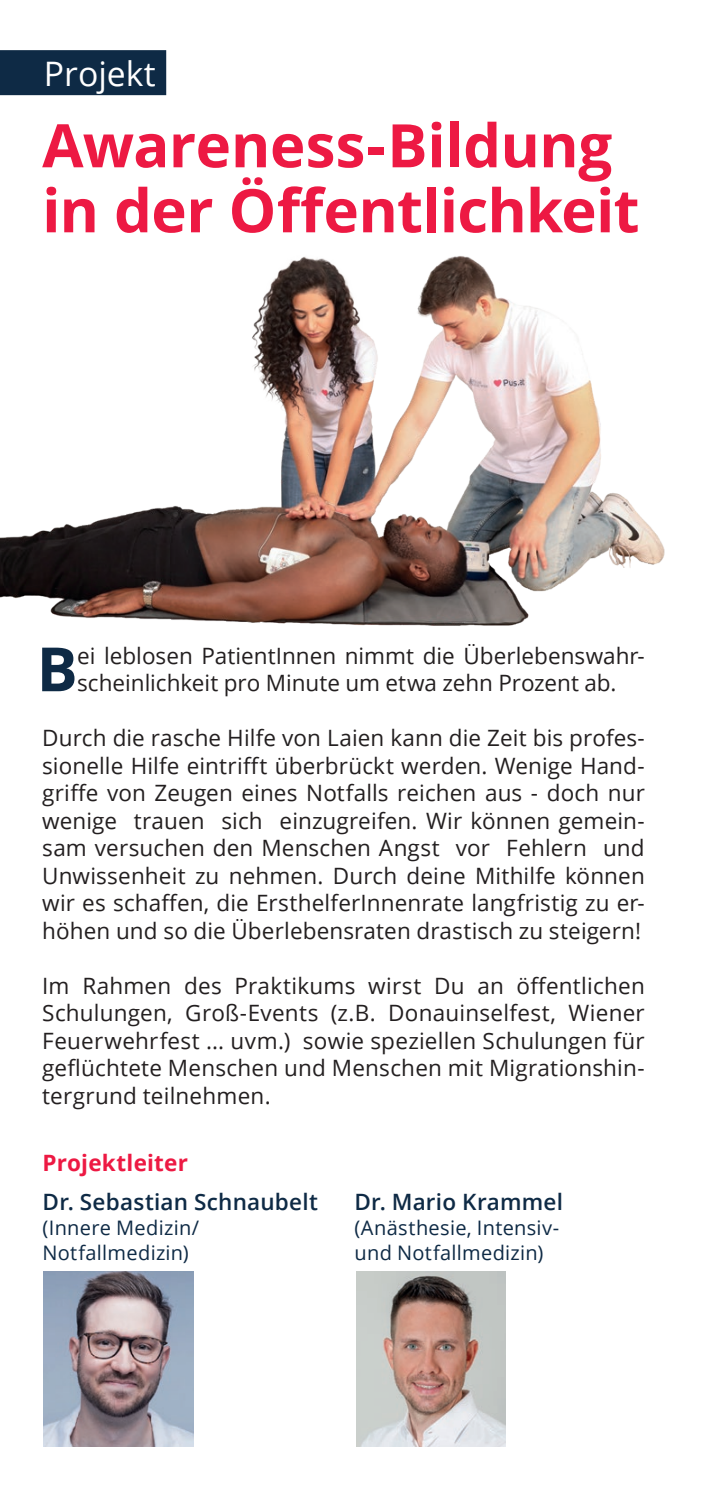
<style>
.page{position:relative;width:709px;height:1489px;background:#fff}
.page>*{position:absolute;margin:0;border:0;box-sizing:border-box;transform-origin:0 0}
.t1{font:700 61px "Open Sans";color:#0e2a45}
.t2{font:700 60px/65px "Open Sans";letter-spacing:-.01em;color:#ed1943}
.t3{font:33.75px "Open Sans";color:#fff}
.t4{font:22.5px/27.5px "Open Sans";letter-spacing:.005em;color:#231f20;text-align:justify}
.t5{font:600 22.5px "Open Sans";letter-spacing:.01em;color:#0e2a45}
.t6{font:700 22.5px "Open Sans";letter-spacing:.01em;color:#ed1943}
.t7{font:20px/25px "Open Sans";letter-spacing:.015em;color:#0e2a45}
</style>
<div class="page">
<img style="left:44px;top:1271px;width:149px;height:175px">
<div style="left:0;top:50px;width:166px;height:45px;background:#0e2a45"></div>
<img style="left:0;top:256px;width:665px;height:370px">
<img style="left:356px;top:1271px;width:149px;height:175px">
<h3 class="t3" style="left:44px;top:50px;width:113px">Projekt</h3>
<h2 class="t2" style="left:42px;top:111px;width:599px">Awareness-Bildung in der Öffentlichkeit</h2>
<h1 class="t1" style="left:37px;top:626px;width:43px">B</h1>
<p class="t4" style="left:77px;top:641px;width:569px">ei leblosen PatientInnen nimmt die Überlebenswahr&shy;scheinlichkeit pro Minute um etwa zehn Prozent ab.</p>
<p class="t4" style="left:42px;top:723px;width:604px">Durch die rasche Hilfe von Laien kann die Zeit bis profes&shy;sionelle Hilfe eintrifft überbrückt werden. Wenige Hand&shy;griffe von Zeugen eines Notfalls reichen aus - doch nur wenige trauen sich einzugreifen. Wir können gemein&shy;sam versuchen den Menschen Angst vor Fehlern und Unwissenheit zu nehmen. Durch deine Mithilfe können wir es schaffen, die ErsthelferInnenrate langfristig zu er&shy;höhen und so die Überlebensraten drastisch zu steigern!</p>
<p class="t4" style="left:42px;top:971px;width:604px">Im Rahmen des Praktikums wirst Du an öffentlichen Schulungen, Groß-Events (z.B. Donauinselfest, Wiener Feuerwehrfest ... uvm.) sowie speziellen Schulungen für geflüchtete Menschen und Menschen mit Migrationshin&shy;tergrund teilnehmen.</p>
<p class="t6" style="left:43px;top:1147px;width:147px">Projektleiter</p>
<p class="t5" style="left:43px;top:1186px;width:277px">Dr. Sebastian Schnaubelt</p>
<p class="t7" style="left:43px;top:1214px;width:158px">(Innere Medizin/<br>Notfallmedizin)</p>
<p class="t5" style="left:354px;top:1186px;width:210px">Dr. Mario Krammel</p>
<p class="t7" style="left:354px;top:1214px;width:206px">(Anästhesie, Intensiv&shy;und Notfallmedizin)</p>
</div>
